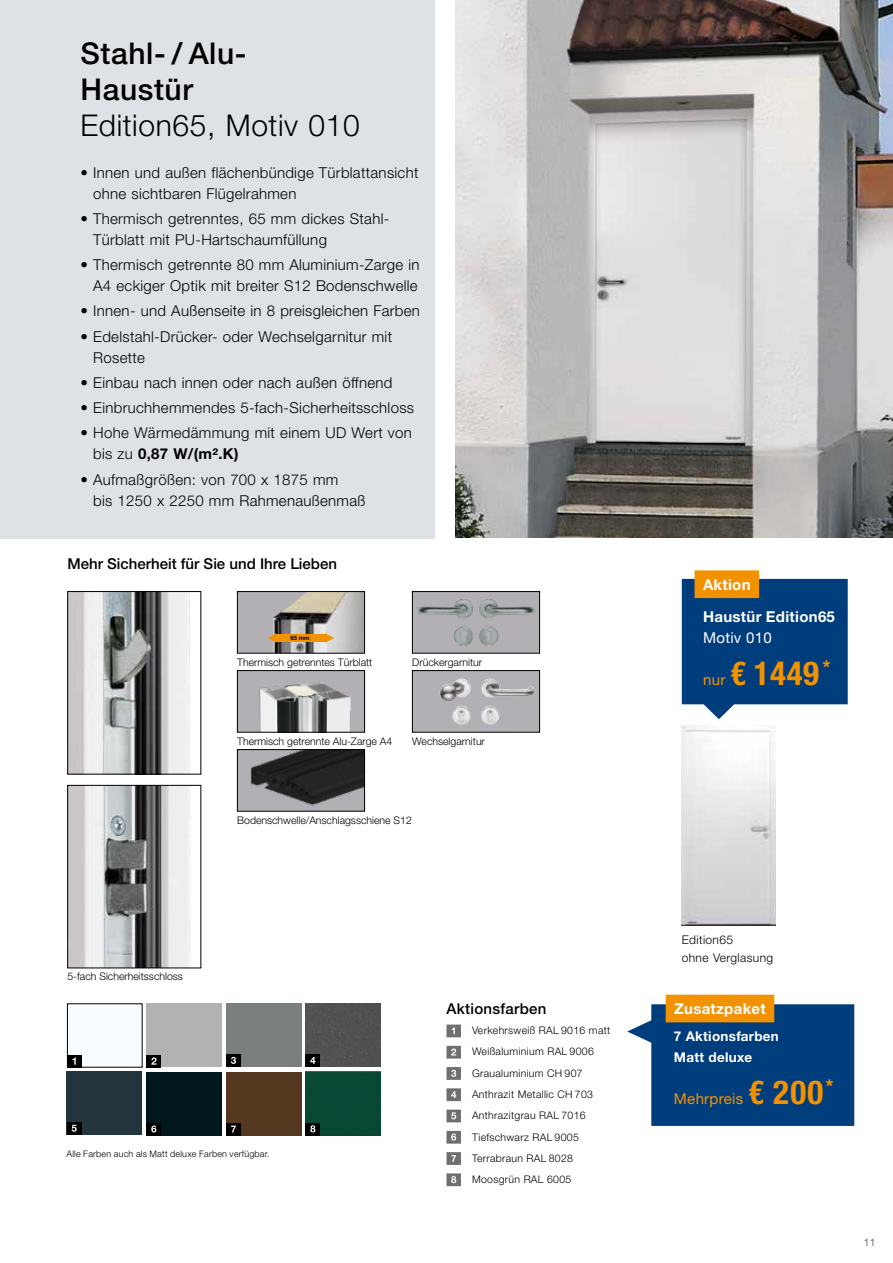
<style>
.page{position:relative;width:893px;height:1263px;background:#fff}
.page>*{position:absolute;margin:0;border:0;box-sizing:border-box;transform-origin:0 0}
.t1{font:700 condensed 33px "Hoermann Helvetica Neue";color:#f39200}
.t2{font:500 30px/36px "Hoermann Helvetica Neue";letter-spacing:.02em;color:#000}
.t3{font:300 30px "Hoermann Helvetica Neue";letter-spacing:.02em;color:#000}
.t4{font:300 15px/21px "Hoermann Helvetica Neue";letter-spacing:.02em;color:#000}
.t5{font:500 15px "Hoermann Helvetica Neue";color:#000}
.t6{font:700 15px "Hoermann Helvetica Neue";letter-spacing:.02em;color:#fff}
.t7{font:15px "Hoermann Helvetica Neue Rm";letter-spacing:.02em;color:#f39200}
.t8{font:500 15px "Hoermann Helvetica Neue";letter-spacing:.02em;color:#000}
.t9{font:15px "Hoermann Helvetica Neue Rm";letter-spacing:.02em;color:#fff}
.t10{font:700 13.5px/21px "Hoermann Helvetica Neue";letter-spacing:.02em;color:#fff}
.t11{font:300 12px/18px "Hoermann Helvetica Neue";letter-spacing:.03em;color:#000}
.t12{font:300 10.5px/21.3px "Hoermann Helvetica Neue";letter-spacing:.02em;color:#000}
.t13{font:300 10.5px "Hoermann Helvetica Neue";color:#000}
.t14{font:10.5px "Hoermann Helvetica Neue Rm";color:#706f6f}
.t15{font:300 9px "Hoermann Helvetica Neue";letter-spacing:.02em;color:#000}
.t16{font:700 6px "Hoermann Helvetica Neue";color:#000}
.s1{font-weight:700}
.s2{font-family:"Hoermann Helvetica Neue Rm";font-weight:400;font-stretch:normal;font-size:15px}
.s3{font-family:"Hoermann Helvetica Neue";font-weight:700;font-stretch:condensed;font-size:33px}
</style>
<div class="page">
<div style="left:237px;top:592px;width:128px;height:61px;background:#b2b0b4"></div>
<img style="left:273px;top:593px;width:90px;height:58px">
<div style="left:237px;top:591px;width:128px;height:62px;border:1px solid #000"></div>
<img style="left:239px;top:672px;width:124px;height:58px">
<div style="left:237px;top:670px;width:128px;height:62px;border:1px solid #000"></div>
<svg style="left:268px;top:633px;width:9px;height:10px"></svg>
<div style="left:276px;top:634px;width:49px;height:8px;background:#f39200"></div>
<svg style="left:325px;top:633px;width:9px;height:10px"></svg>
<img style="left:239px;top:751px;width:124px;height:58px">
<div style="left:237px;top:749px;width:128px;height:62px;border:1px solid #000"></div>
<div style="left:412px;top:592px;width:128px;height:61px;background:#b2b0b4"></div>
<img style="left:417px;top:599px;width:119px;height:47px">
<div style="left:412px;top:591px;width:128px;height:62px;border:1px solid #000"></div>
<svg style="left:414px;top:672px;width:124px;height:58px;background:#b4b2b5"></svg>
<svg style="left:449px;top:679px;width:12px;height:6px"></svg>
<div style="left:412px;top:670px;width:128px;height:62px;border:1px solid #000"></div>
<img style="left:69px;top:787px;width:121px;height:179px">
<div style="left:67px;top:785px;width:134px;height:183px;border:1px solid #000"></div>
<img style="left:69px;top:593px;width:121px;height:179px">
<div style="left:67px;top:591px;width:134px;height:183px;border:1px solid #000"></div>
<img style="left:455px;top:0;width:438px;height:538px">
<div style="left:0;top:0;width:434px;height:539px;background:#dee2e6"></div>
<div style="left:67px;top:1071px;width:75px;height:64px;background:#24353d"></div>
<div style="left:147px;top:1071px;width:75px;height:64px;background:#00181b"></div>
<div style="left:147px;top:1003px;width:75px;height:64px;background:#b3b2b2"></div>
<div style="left:226px;top:1071px;width:75px;height:64px;background:#543920"></div>
<div style="left:306px;top:1071px;width:75px;height:64px;background:#074935"></div>
<div style="left:306px;top:1003px;width:75px;height:64px;background:#505153"></div>
<div style="left:67px;top:1004px;width:75px;height:63px;background:#f9fcff"></div>
<div style="left:67px;top:1054px;width:15px;height:13px;background:#000"></div>
<svg style="left:73px;top:1057px;width:3px;height:8px"></svg>
<div style="left:147px;top:1054px;width:14px;height:13px;background:#000"></div>
<svg style="left:151px;top:1057px;width:6px;height:8px"></svg>
<div style="left:226px;top:1054px;width:15px;height:13px;background:#000"></div>
<svg style="left:231px;top:1057px;width:5px;height:7px"></svg>
<div style="left:306px;top:1054px;width:14px;height:13px;background:#000"></div>
<svg style="left:310px;top:1057px;width:5px;height:7px"></svg>
<div style="left:67px;top:1122px;width:14px;height:13px;background:#000"></div>
<svg style="left:72px;top:1125px;width:5px;height:7px"></svg>
<div style="left:147px;top:1123px;width:14px;height:12px;background:#000"></div>
<svg style="left:151px;top:1125px;width:5px;height:7px"></svg>
<div style="left:226px;top:1123px;width:15px;height:12px;background:#000"></div>
<svg style="left:231px;top:1125px;width:5px;height:7px"></svg>
<div style="left:306px;top:1123px;width:14px;height:12px;background:#000"></div>
<svg style="left:310px;top:1125px;width:5px;height:7px"></svg>
<svg style="left:446px;top:1024px;width:15px;height:13px"></svg>
<svg style="left:446px;top:1046px;width:15px;height:12px"></svg>
<svg style="left:446px;top:1067px;width:15px;height:13px"></svg>
<svg style="left:446px;top:1088px;width:15px;height:13px"></svg>
<svg style="left:446px;top:1109px;width:15px;height:13px"></svg>
<svg style="left:446px;top:1131px;width:15px;height:12px"></svg>
<svg style="left:446px;top:1152px;width:15px;height:13px"></svg>
<svg style="left:446px;top:1173px;width:15px;height:13px"></svg>
<svg style="left:627px;top:995px;width:227px;height:131px;background:#385e80"></svg>
<img style="left:682px;top:725px;width:94px;height:200px">
<svg style="left:682px;top:570px;width:166px;height:149px;background:#325b83"></svg>
<h2 class="t2" style="left:80px;top:33px;width:168px">Stahl- / Alu-<br>Haustür</h2>
<h2 class="t3" style="left:80px;top:104px;width:281px">Edition65, Motiv 010</h2>
<p class="t4" style="left:93px;top:161px;width:327px;text-indent:-13px">• Innen und außen flächenbündige Türblattansicht ohne sichtbaren Flügelrahmen</p>
<p class="t4" style="left:93px;top:207px;width:298px;text-indent:-13px">• Thermisch getrenntes, 65 mm dickes Stahl-<br>Türblatt mit PU-Hartschaumfüllung</p>
<p class="t4" style="left:80px;top:253px;width:341px;text-align:right">• Thermisch getrennte 80 mm Aluminium-Zarge in<br>A4 eckiger Optik mit breiter S12 Bodenschwelle</p>
<p class="t4" style="left:80px;top:300px;width:341px">• Innen- und Außenseite in 8 preisgleichen Farben</p>
<p class="t4" style="left:93px;top:325px;width:300px;text-indent:-13px">• Edelstahl-Drücker- oder Wechselgarnitur mit<br>Rosette</p>
<p class="t4" style="left:80px;top:371px;width:314px">• Einbau nach innen oder nach außen öffnend</p>
<p class="t4" style="left:80px;top:396px;width:335px">• Einbruchhemmendes 5-fach-Sicherheitsschloss</p>
<p class="t4" style="left:93px;top:422px;width:320px;text-indent:-13px">• Hohe Wärmedämmung mit einem UD Wert von bis zu <span class="s1">0,87 W/(m².K)</span></p>
<p class="t4" style="left:93px;top:468px;width:274px;text-indent:-13px">• Aufmaßgrößen: von 700 x 1875 mm<br>bis 1250 x 2250 mm Rahmenaußenmaß</p>
<p class="t5" style="left:67px;top:553px;width:271px">Mehr Sicherheit für Sie und Ihre Lieben</p>
<p class="t16" style="left:290px;top:634px;width:21px">65 mm</p>
<p class="t13" style="left:237px;top:654px;width:137px">Thermisch getrenntes Türblatt</p>
<p class="t13" style="left:412px;top:654px;width:72px">Drückergarnitur</p>
<p class="t13" style="left:237px;top:733px;width:157px">Thermisch getrennte Alu-Zarge A4</p>
<p class="t13" style="left:412px;top:733px;width:74px">Wechselgarnitur</p>
<p class="t13" style="left:237px;top:812px;width:176px">Bodenschwelle/Anschlagsschiene S12</p>
<p class="t6" style="left:703px;top:573px;width:49px">Aktion</p>
<p class="t6" style="left:703px;top:605px;width:133px">Haustür Edition65</p>
<p class="t9" style="left:703px;top:627px;width:70px">Motiv 010</p>
<h1 class="t1" style="left:703px;top:650px;width:129px"><span class="s2">nur</span> € 1449 <sup>*</sup></h1>
<p class="t13" style="left:67px;top:969px;width:117px">5-fach Sicherheitsschloss</p>
<p class="t15" style="left:66px;top:1147px;width:204px">Alle Farben auch als Matt deluxe Farben verfügbar.</p>
<p class="t11" style="left:682px;top:930px;width:93px">Edition65<br>ohne Verglasung</p>
<p class="t6" style="left:674px;top:998px;width:93px">Zusatzpaket</p>
<p class="t8" style="left:446px;top:998px;width:102px">Aktionsfarben</p>
<p class="t12" style="left:472px;top:1019px;width:140px">Verkehrsweiß RAL 9016 matt<br>Weißaluminium RAL 9006<br>Graualuminium CH 907<br>Anthrazit Metallic CH 703<br>Anthrazitgrau RAL 7016<br>Tiefschwarz RAL 9005<br>Terrabraun RAL 8028<br>Moosgrün RAL 6005</p>
<p class="t10" style="left:674px;top:1025px;width:107px">7 Aktionsfarben<br>Matt deluxe</p>
<p class="t7" style="left:674px;top:1088px;width:161px">Mehrpreis <span class="s3">€ 200</span><sup>*</sup></p>
<p class="t14" style="left:864px;top:1235px;width:13px">11</p>
</div>
